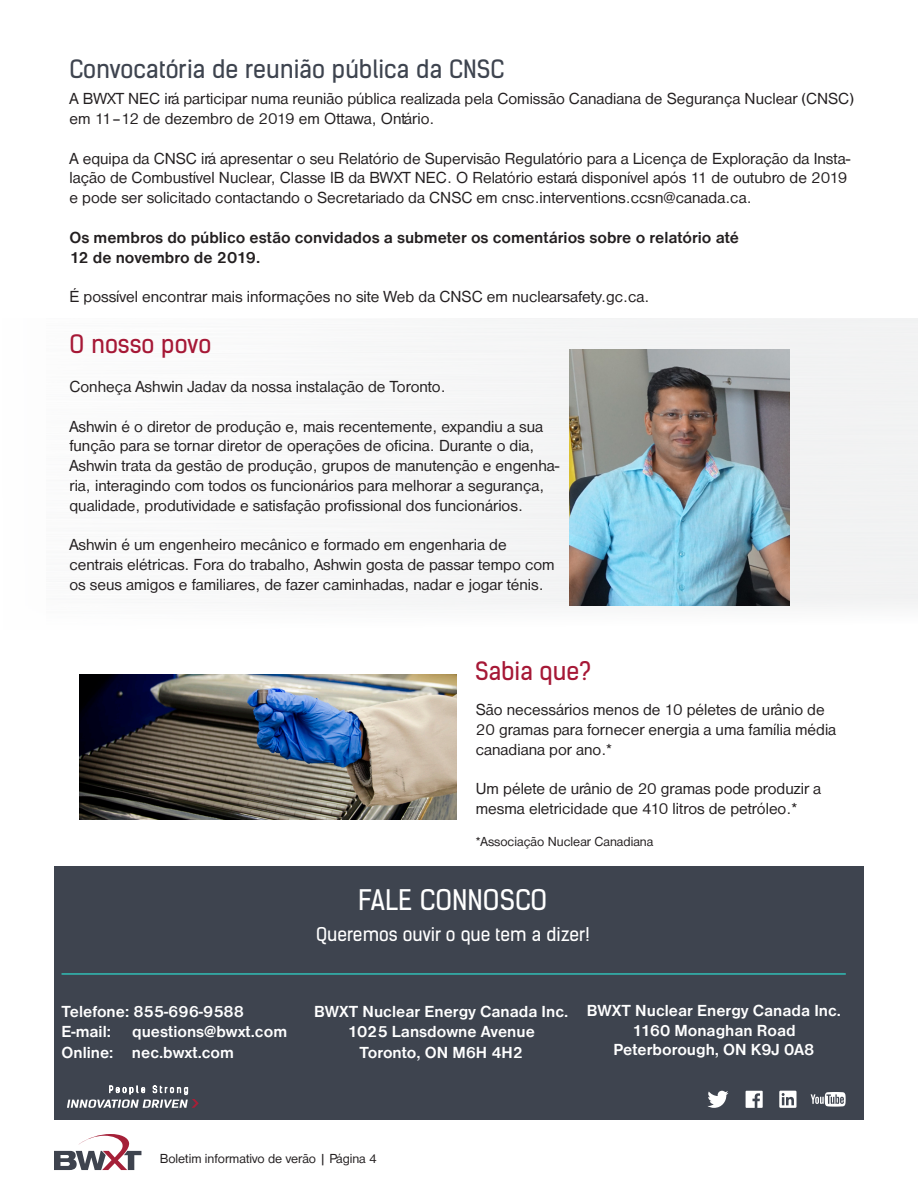
<style>
.page{position:relative;width:918px;height:1188px;background:#fff}
.page>*{position:absolute;margin:0;border:0;box-sizing:border-box;transform-origin:0 0}
.t1{font:27px "Kelson Sans Regular BG";color:#fff}
.t2{font:24px "Kelson Sans Regular BG";color:#3e444f}
.t3{font:24px "Kelson Sans Regular BG";color:#a61836}
.t4{font:18px "Kelson Sans Regular BG";color:#fff}
.t5{font:16.5px/19.8px "Nimbus San D";color:#231f20}
.t6{font:700 16.5px/19.8px "Nimbus San D";color:#fff;text-align:center}
.t7{font:700 16.5px/19.8px "Nimbus San D";color:#231f20}
.t8{font:13.5px "Nimbus San D";color:#231f20}
</style>
<div class="page">
<div style="left:303px;top:318px;width:615px;height:289px;background:#f4f5f5"></div>
<svg style="left:54px;top:1134px;width:87px;height:36px"></svg>
<div style="left:54px;top:866px;width:810px;height:253px;background:#3e444f"></div>
<hr style="left:62px;top:973px;width:784px;height:2px;background:#31beb6">
<svg style="left:67px;top:1086px;width:132px;height:22px"></svg>
<svg style="left:811px;top:1092px;width:35px;height:15px"></svg>
<svg style="left:746px;top:1091px;width:17px;height:17px"></svg>
<svg style="left:707px;top:1091px;width:21px;height:17px"></svg>
<svg style="left:779px;top:1091px;width:18px;height:17px"></svg>
<img style="left:569px;top:349px;width:220px;height:257px">
<img style="left:79px;top:674px;width:377px;height:145px">
<p class="t2" style="left:69px;top:54px;width:437px">Convocatória de reunião pública da CNSC</p>
<p class="t5" style="left:69px;top:89px;width:786px">A BWXT NEC irá participar numa reunião pública realizada pela Comissão Canadiana de Segurança Nuclear (CNSC) em 11–12 de dezembro de 2019 em Ottawa, Ontário.</p>
<p class="t5" style="left:69px;top:148px;width:783px">A equipa da CNSC irá apresentar o seu Relatório de Supervisão Regulatório para a Licença de Exploração da Insta&shy;lação de Combustível Nuclear, Classe IB da BWXT NEC. O Relatório estará disponível após 11 de outubro de 2019 e pode ser solicitado contactando o Secretariado da CNSC em cnsc.interventions.ccsn@canada.ca.</p>
<p class="t7" style="left:69px;top:228px;width:671px">Os membros do público estão convidados a submeter os comentários sobre o relatório até<br>12 de novembro de 2019.</p>
<p class="t5" style="left:69px;top:287px;width:581px">É possível encontrar mais informações no site Web da CNSC em nuclearsafety.gc.ca.</p>
<p class="t3" style="left:69px;top:329px;width:143px">O nosso povo</p>
<p class="t5" style="left:69px;top:377px;width:378px">Conheça Ashwin Jadav da nossa instalação de Toronto.</p>
<p class="t5" style="left:69px;top:417px;width:492px">Ashwin é o diretor de produção e, mais recentemente, expandiu a sua função para se tornar diretor de operações de oficina. Durante o dia, Ashwin trata da gestão de produção, grupos de manutenção e engenha&shy;ria, interagindo com todos os funcionários para melhorar a segurança, qualidade, produtividade e satisfação profissional dos funcionários.</p>
<p class="t5" style="left:69px;top:535px;width:439px">Ashwin é um engenheiro mecânico e formado em engenharia de</p>
<p class="t5" style="left:69px;top:555px;width:487px">centrais elétricas. Fora do trabalho, Ashwin gosta de passar tempo com os seus amigos e familiares, de fazer caminhadas, nadar e jogar ténis.</p>
<p class="t3" style="left:475px;top:656px;width:117px">Sabia que?</p>
<p class="t5" style="left:476px;top:700px;width:362px">São necessários menos de 10 péletes de urânio de<br>20 gramas para fornecer energia a uma família média canadiana por ano.*</p>
<p class="t5" style="left:476px;top:779px;width:347px">Um pélete de urânio de 20 gramas pode produzir a mesma eletricidade que 410 litros de petróleo.*</p>
<p class="t8" style="left:476px;top:834px;width:179px">*Associação Nuclear Canadiana</p>
<p class="t6" style="left:62px;top:1002px;width:184px;text-align:left">Telefone: 855-696-9588<br>E-mail:</p>
<p class="t6" style="left:62px;top:1021px;width:227px;line-height:21.6px;text-align:left;text-indent:71px">questions@bwxt.com<br>Online: nec.bwxt.com</p>
<p class="t1" style="left:358px;top:883px;width:191px">FALE CONNOSCO</p>
<p class="t4" style="left:316px;top:923px;width:275px">Queremos ouvir o que tem a dizer!</p>
<p class="t6" style="left:314px;top:1002px;width:256px">BWXT Nuclear Energy Canada Inc.<br>1025 Lansdowne Avenue</p>
<p class="t6" style="left:359px;top:1043px;width:165px">Toronto, ON M6H 4H2</p>
<p class="t6" style="left:587px;top:1001px;width:256px">BWXT Nuclear Energy Canada Inc.<br>1160 Monaghan Road<br>Peterborough, ON K9J 0A8</p>
<p class="t8" style="left:160px;top:1151px;width:219px">Boletim informativo de verão | Página 4</p>
</div>
